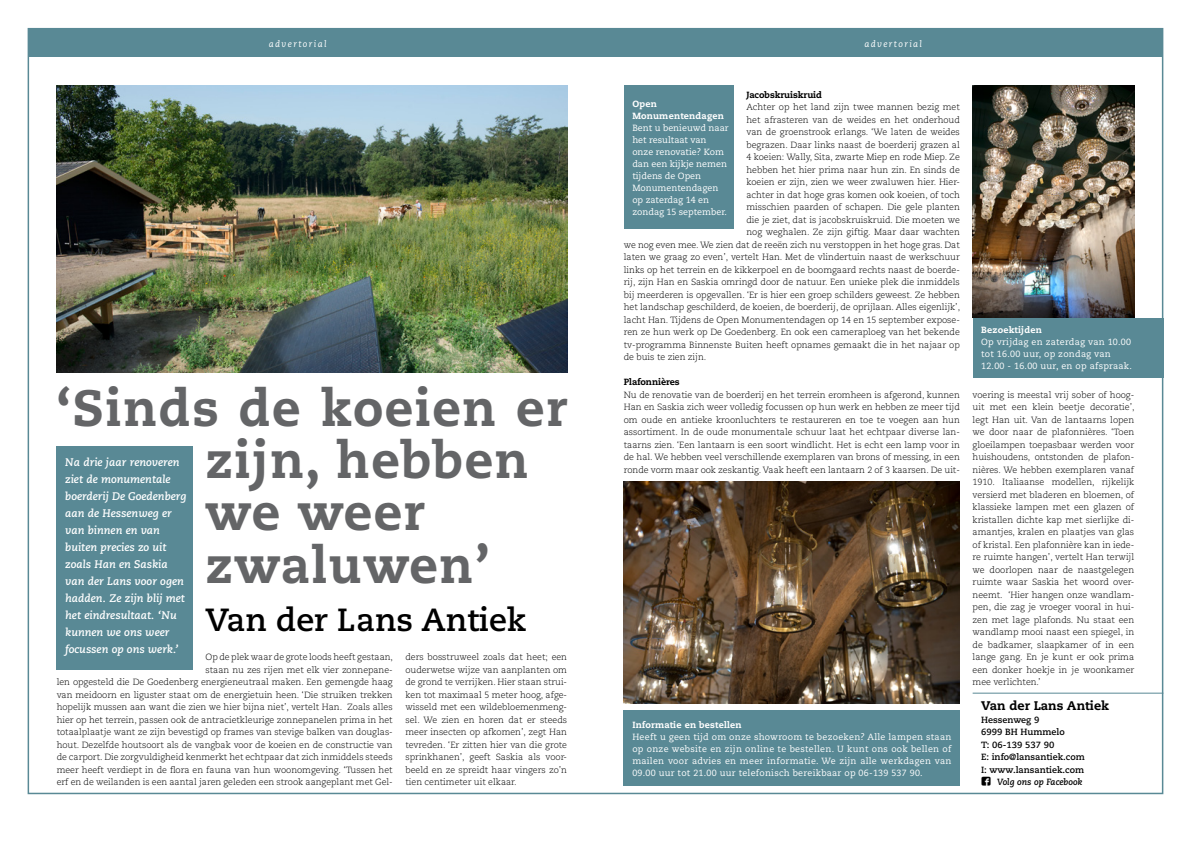
<style>
.page{position:relative;width:1191px;height:842px;background:#fff}
.page>*{position:absolute;margin:0;border:0;box-sizing:border-box;transform-origin:0 0}
.t1{font:800 51px/52.3px "Caecilia LT Std";letter-spacing:.03em;color:#646567}
.t2{font:700 32px "Caecilia LT Std";color:#000}
.t3{font:800 12.5px "Caecilia LT Std";color:#000}
.t4{font:italic 700 11px/17px "Caecilia LT Std";color:#fff}
.t5{font:300 9px/12.5px "Caecilia LT Std";letter-spacing:-.005em;color:#000;text-align:justify}
.t6{font:9px/12px "Caecilia LT Std";color:#fff;text-align:justify}
.t7{font:700 9px/12.5px "Caecilia LT Std";color:#000}
.t8{font:9px/12px "Caecilia LT Std";letter-spacing:.03em;color:#fff}
.t9{font:800 9px/12px "Caecilia LT Std";letter-spacing:.02em;color:#fff}
.t10{font:800 9px "Caecilia LT Std";letter-spacing:-.005em;color:#000}
.t11{font:italic 9px "Caecilia LT Std";letter-spacing:.15em;color:#fff}
.s1{font-family:"Social Font Face";font-weight:400;font-size:12px}
.s2{font-style:italic}
</style>
<div class="page">
<div style="left:28px;top:28px;width:1134px;height:29px;background:#598995"></div>
<div style="left:57px;top:446px;width:136px;height:224px;background:#598995"></div>
<div style="left:972px;top:318px;width:191px;height:59px;background:#598995"></div>
<div style="left:624px;top:710px;width:336px;height:75px;background:#598995"></div>
<img style="left:972px;top:85px;width:162px;height:233px">
<img style="left:624px;top:482px;width:336px;height:221px">
<div style="left:624px;top:85px;width:109px;height:144px;background:#598995"></div>
<img style="left:57px;top:85px;width:510px;height:288px">
<hr style="left:972px;top:693px;width:191px;height:1px;background:#598995">
<p class="t11" style="left:269px;top:38px;width:59px">advertorial</p>
<p class="t11" style="left:864px;top:38px;width:59px">advertorial</p>
<h1 class="t1" style="left:205px;top:382px;width:363px;text-indent:-149px">‘Sinds de koeien er zijn, hebben we weer zwaluwen’</h1>
<h2 class="t2" style="left:206px;top:601px;width:322px">Van der Lans Antiek</h2>
<p class="t4" style="left:65px;top:454px;width:123px">Na drie jaar renoveren ziet de monumentale boerderij De Goedenberg aan de Hessenweg er van binnen en van buiten precies zo uit zoals Han en Saskia van der Lans voor ogen hadden. Ze zijn blij met het eindresultaat. ‘Nu kunnen we ons weer focussen op ons werk.’</p>
<p class="t5" style="left:57px;top:651px;width:338px;text-align:right">Op de plek waar de grote loods heeft gestaan,<br>staan nu zes rijen met elk vier zonnepane-<br>len opgesteld die De Goedenberg energieneutraal maken. Een gemengde haag van meidoorn en liguster staat om de energietuin heen. ‘Die struiken trekken hopelijk mussen aan want die zien we hier bijna niet’, vertelt Han. Zoals alles hier op het terrein, passen ook de antracietkleurige zonnepanelen prima in het totaalplaatje want ze zijn bevestigd op frames van stevige balken van douglas&shy;hout. Dezelfde houtsoort als de vangbak voor de koeien en de constructie van de carport. Die zorgvuldigheid kenmerkt het echtpaar dat zich inmiddels steeds meer heeft verdiept in de flora en fauna van hun woonomgeving. ‘Tussen het erf en de weilanden is een aantal jaren geleden een strook aangeplant met Gel-</p>
<p class="t5" style="left:405px;top:651px;width:163px">ders bosstruweel zoals dat heet; een ouderwetse wijze van aanplanten om de grond te verrijken. Hier staan strui&shy;ken tot maximaal 5 meter hoog, afge&shy;wisseld met een wildebloemenmeng&shy;sel. We zien en horen dat er steeds meer insecten op afkomen’, zegt Han tevreden. ‘Er zitten hier van die grote sprinkhanen’, geeft Saskia als voor&shy;beeld en ze spreidt haar vingers zo’n tien centimeter uit elkaar.</p>
<p class="t10" style="left:746px;top:89px;width:77px">Jacobskruiskruid</p>
<p class="t5" style="left:746px;top:101px;width:215px">Achter op het land zijn twee mannen bezig met</p>
<p class="t5" style="left:746px;top:113px;width:215px">het afrasteren van de weides en het onderhoud</p>
<p class="t5" style="left:746px;top:126px;width:215px">van de groenstrook erlangs. ‘We laten de weides</p>
<p class="t5" style="left:746px;top:138px;width:215px">begrazen. Daar links naast de boerderij grazen al</p>
<p class="t5" style="left:746px;top:151px;width:215px">4 koeien: Wally, Sita, zwarte Miep en rode Miep. Ze</p>
<p class="t5" style="left:746px;top:163px;width:215px">hebben het hier prima naar hun zin. En sinds de</p>
<p class="t5" style="left:746px;top:176px;width:215px">koeien er zijn, zien we weer zwaluwen hier. Hier-</p>
<p class="t5" style="left:746px;top:188px;width:215px">achter in dat hoge gras komen ook koeien, of toch</p>
<p class="t5" style="left:746px;top:201px;width:215px">misschien paarden of schapen. Die gele planten</p>
<p class="t5" style="left:746px;top:213px;width:215px">die je ziet, dat is jacobskruiskruid. Die moeten we</p>
<p class="t5" style="left:746px;top:226px;width:215px">nog weghalen. Ze zijn giftig. Maar daar wachten</p>
<p class="t5" style="left:624px;top:238px;width:337px">we nog even mee. We zien dat de reeën zich nu verstoppen in het hoge gras. Dat</p>
<p class="t5" style="left:624px;top:251px;width:337px">laten we graag zo even’, vertelt Han. Met de vlindertuin naast de werkschuur</p>
<p class="t5" style="left:624px;top:263px;width:337px">links op het terrein en de kikkerpoel en de boomgaard rechts naast de boerde-</p>
<p class="t5" style="left:624px;top:276px;width:337px">rij, zijn Han en Saskia omringd door de natuur. Een unieke plek die inmiddels</p>
<p class="t5" style="left:624px;top:288px;width:337px">bij meerderen is opgevallen. ‘Er is hier een groep schilders geweest. Ze hebben</p>
<p class="t5" style="left:624px;top:301px;width:338px">het landschap geschilderd, de koeien, de boerderij, de oprijlaan. Alles eigenlijk’,</p>
<p class="t5" style="left:624px;top:313px;width:337px">lacht Han. Tijdens de Open Monumentendagen op 14 en 15 september expose-</p>
<p class="t5" style="left:624px;top:326px;width:337px">ren ze hun werk op De Goedenberg. En ook een cameraploeg van het bekende</p>
<p class="t5" style="left:624px;top:338px;width:337px">tv-programma Binnenste Buiten heeft opnames gemaakt die in het najaar op</p>
<p class="t5" style="left:624px;top:351px;width:84px">de buis te zien zijn.</p>
<p class="t10" style="left:624px;top:376px;width:57px">Plafonnières</p>
<p class="t5" style="left:624px;top:388px;width:337px">Nu de renovatie van de boerderij en het terrein eromheen is afgerond, kunnen Han en Saskia zich weer volledig focussen op hun werk en hebben ze meer tijd om oude en antieke kroonluchters te restaureren en toe te voegen aan hun assortiment. In de oude monumentale schuur laat het echtpaar diverse lan&shy;taarns zien. ‘Een lantaarn is een soort windlicht. Het is echt een lamp voor in de hal. We hebben veel verschillende exemplaren van brons of messing, in een ronde vorm maar ook zeskantig. Vaak heeft een lantaarn 2 of 3 kaarsen. De uit-</p>
<p class="t5" style="left:972px;top:388px;width:163px">voering is meestal vrij sober of hoog&shy;uit met een klein beetje decoratie’, legt Han uit. Van de lantaarns lopen we door naar de plafonnières. ‘Toen gloeilampen toepasbaar werden voor huishoudens, ontstonden de plafon&shy;nières. We hebben exemplaren vanaf 1910. Italiaanse modellen, rijkelijk versierd met bladeren en bloemen, of klassieke lampen met een glazen of kristallen dichte kap met sierlijke di&shy;amantjes, kralen en plaatjes van glas of kristal. Een plafonnière kan in iede&shy;re ruimte hangen’, vertelt Han terwijl we doorlopen naar de naastgelegen ruimte waar Saskia het woord over&shy;neemt. ‘Hier hangen onze wandlam&shy;pen, die zag je vroeger vooral in hui&shy;zen met lage plafonds. Nu staat een wandlamp mooi naast een spiegel, in de badkamer, slaapkamer of in een lange gang. En je kunt er ook prima een donker hoekje in je woonkamer mee verlichten.’</p>
<h3 class="t3" style="left:981px;top:698px;width:129px">Van der Lans Antiek</h3>
<p class="t7" style="left:981px;top:713px;width:105px">Hessenweg 9<br>6999 BH Hummelo<br>T: 06-139 537 90<br>E: info@lansantiek.com<br>I: www.lansantiek.com <span class="s1">`</span> <span class="s2">Volg ons op Facebook</span></p>
<p class="t9" style="left:632px;top:98px;width:93px">Open<br>Monumentendagen</p>
<p class="t6" style="left:632px;top:122px;width:98px;text-align:left">Bent u benieuwd naar het resultaat van onze renovatie? Kom dan een kijkje nemen tijdens de Open<br>Monumentendagen op zaterdag 14 en zondag 15 september.</p>
<p class="t9" style="left:981px;top:324px;width:62px">Bezoektijden</p>
<p class="t8" style="left:981px;top:336px;width:152px">Op vrijdag en zaterdag van 10.00 tot 16.00 uur, op zondag van<br>12.00 - 16.00 uur, en op afspraak.</p>
<p class="t9" style="left:632px;top:719px;width:111px">Informatie en bestellen</p>
<p class="t6" style="left:632px;top:731px;width:320px">Heeft u geen tijd om onze showroom te bezoeken? Alle lampen staan op onze website en zijn online te bestellen. U kunt ons ook bellen of mailen voor advies en meer informatie. We zijn alle werkdagen van 09.00 uur tot 21.00 uur telefonisch bereikbaar op 06-139 537 90.</p>
</div>
